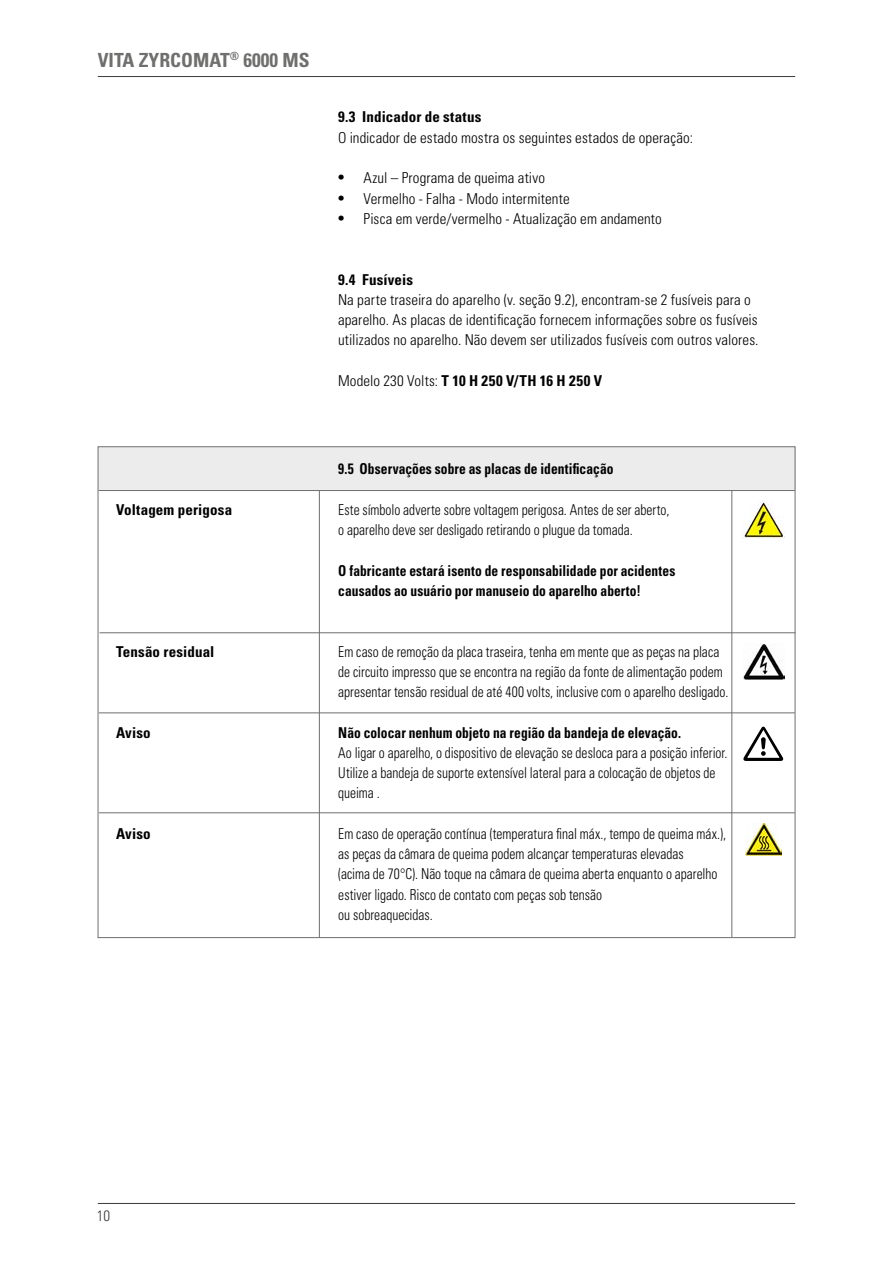
<style>
.page{position:relative;width:893px;height:1263px;background:#fff}
.page>*{position:absolute;margin:0;border:0;box-sizing:border-box;transform-origin:0 0}
.t1{font:700 condensed 19.5px "Univers LT";color:#6f6f6e}
.t2{font:300 condensed 15px/20.2px "Univers LT";letter-spacing:.005em;color:#000;scale:.9 1}
.t3{font:300 condensed 15px/20.2px "Univers LT";letter-spacing:.005em;color:#000}
.t4{font:700 condensed 15px/20.2px "Univers LT";letter-spacing:.005em;color:#000;scale:.9 1}
.t5{font:700 condensed 15px "Univers LT";letter-spacing:.005em;color:#000}
.t6{font:700 condensed 15px "Univers LT";letter-spacing:.04em;color:#000}
.t7{font:300 condensed 15px "Univers LT";color:#3b3b3a}
.s1{font-family:"Times";font-weight:400;font-stretch:normal;font-size:18px}
.s2{font-weight:300}
</style>
<div class="page">
<hr style="left:98px;top:1203px;width:697px;height:1px;background:#3b3b3a">
<hr style="left:98px;top:76px;width:697px;height:1px;background:#3b3b3a">
<div style="left:98px;top:447px;width:697px;height:43px;background:#ececed"></div>
<hr style="left:99px;top:812px;width:696px;height:1px;background:#6f6f6e">
<hr style="left:99px;top:490px;width:696px;height:1px;background:#6f6f6e">
<hr style="left:99px;top:632px;width:696px;height:1px;background:#6f6f6e">
<hr style="left:732px;top:491px;width:1px;height:447px;background:#6f6f6e">
<hr style="left:319px;top:490px;width:1px;height:448px;background:#6f6f6e">
<hr style="left:99px;top:713px;width:696px;height:1px;background:#6f6f6e">
<img style="left:745px;top:824px;width:37px;height:32px">
<img style="left:742px;top:501px;width:42px;height:38px">
<svg style="left:743px;top:727px;width:40px;height:34px"></svg>
<img style="left:744px;top:643px;width:40px;height:36px">
<h1 class="t1" style="left:98px;top:48px;width:213px">VITA ZYRCOMAT<sup>®</sup> 6000 MS</h1>
<p class="t5" style="left:338px;top:108px;width:145px">9.3 Indicador de status</p>
<p class="t3" style="left:338px;top:127px;width:356px">O indicador de estado mostra os seguintes estados de operação:</p>
<p class="t3" style="left:338px;top:168px;width:208px"><span class="s1">•</span> Azul – Programa de queima ativo</p>
<p class="t3" style="left:338px;top:188px;width:233px"><span class="s1">•</span> Vermelho - Falha - Modo intermitente</p>
<p class="t3" style="left:338px;top:208px;width:325px"><span class="s1">•</span> Pisca em verde/vermelho - Atualização em andamento</p>
<p class="t5" style="left:338px;top:270px;width:77px">9.4 Fusíveis</p>
<p class="t3" style="left:338px;top:289px;width:422px">Na parte traseira do aparelho (v. seção 9.2), encontram-se 2 fusíveis para o aparelho. As placas de identificação fornecem informações sobre os fusíveis utilizados no aparelho. Não devem ser utilizados fusíveis com outros valores.</p>
<p class="t6" style="left:338px;top:371px;width:265px"><span class="s2">Modelo 230 Volts:</span> T 10 H 250 V/TH 16 H 250 V</p>
<p class="t5" style="left:116px;top:500px;width:118px">Voltagem perigosa</p>
<p class="t5" style="left:116px;top:642px;width:100px">Tensão residual</p>
<p class="t5" style="left:116px;top:723px;width:36px">Aviso</p>
<p class="t5" style="left:116px;top:824px;width:36px">Aviso</p>
<p class="t4" style="left:338px;top:459px;width:307px">9.5 Observações sobre as placas de identificação</p>
<p class="t2" style="left:338px;top:499px;width:369px">Este símbolo adverte sobre voltagem perigosa. Antes de ser aberto, o aparelho deve ser desligado retirando o plugue da tomada.</p>
<p class="t4" style="left:338px;top:560px;width:376px">O fabricante estará isento de responsabilidade por acidentes causados ao usuário por manuseio do aparelho aberto!</p>
<p class="t2" style="left:338px;top:641px;width:435px">Em caso de remoção da placa traseira, tenha em mente que as peças na placa de circuito impresso que se encontra na região da fonte de alimentação podem apresentar tensão residual de até 400 volts, inclusive com o aparelho desligado.</p>
<p class="t4" style="left:338px;top:722px;width:382px">Não colocar nenhum objeto na região da bandeja de elevação.</p>
<p class="t2" style="left:338px;top:742px;width:434px">Ao ligar o aparelho, o dispositivo de elevação se desloca para a posição inferior.<br>Utilize a bandeja de suporte extensível lateral para a colocação de objetos de queima .</p>
<p class="t2" style="left:338px;top:823px;width:432px">Em caso de operação contínua (temperatura final máx., tempo de queima máx.), as peças da câmara de queima podem alcançar temperaturas elevadas<br>(acima de 70°C). Não toque na câmara de queima aberta enquanto o aparelho estiver ligado. Risco de contato com peças sob tensão<br>ou sobreaquecidas.</p>
<p class="t7" style="left:97px;top:1206px;width:15px">10</p>
</div>
